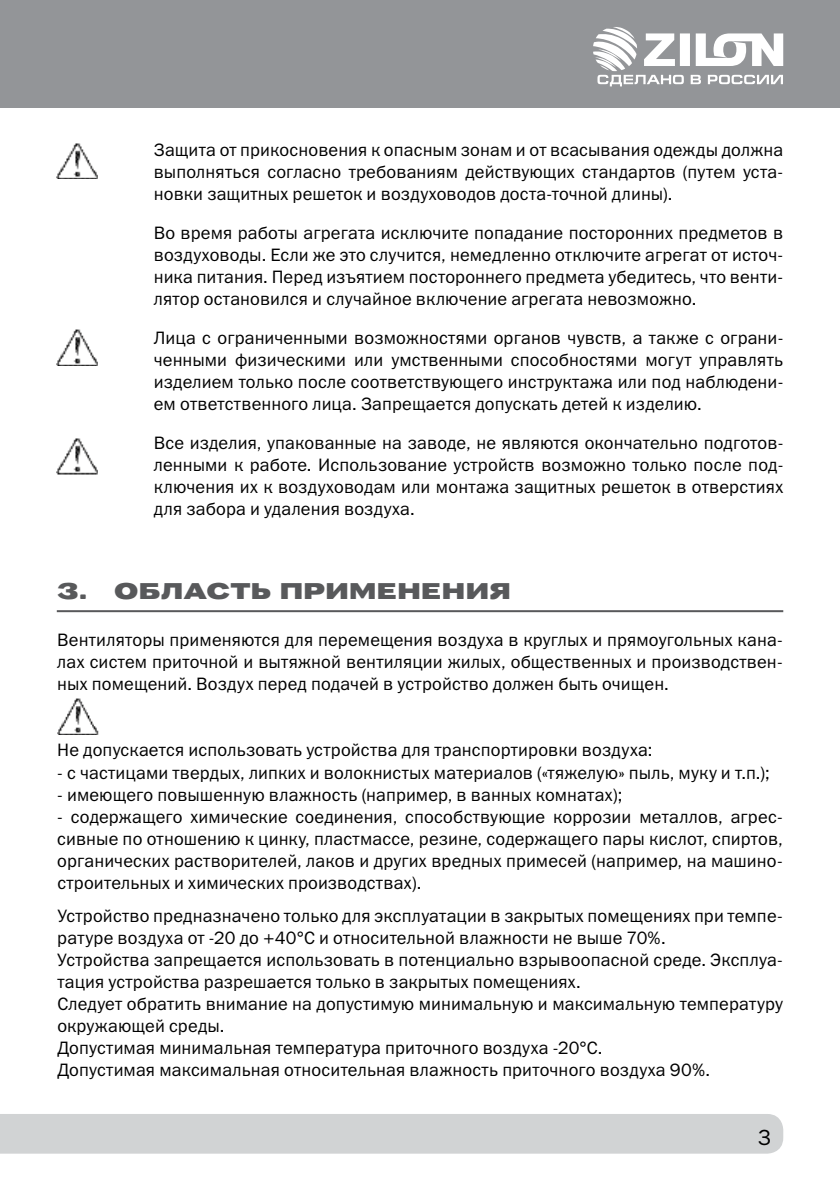
<style>
.page{position:relative;width:840px;height:1191px;background:#fff}
.page>*{position:absolute;margin:0;border:0;box-sizing:border-box;transform-origin:0 0}
.t1{font:24px "Pravda";letter-spacing:-.01em;color:#58595b}
.t2{font:22px "Franklin Gothic Book C";color:#000}
.t3{font:18px/22px "Franklin Gothic Book C";letter-spacing:.01em;color:#000;text-align:justify}
</style>
<div class="page">
<div style="left:0;top:1114px;width:782px;height:39px;background:#d1d3d4"></div>
<div style="left:0;top:0;width:839px;height:108px;background:#939598"></div>
<svg style="left:593px;top:27px;width:189px;height:59px"></svg>
<img style="left:57px;top:143px;width:40px;height:36px">
<img style="left:57px;top:329px;width:40px;height:36px">
<img style="left:57px;top:438px;width:40px;height:36px">
<hr style="left:57px;top:610px;width:725px;height:2px;background:#58595b">
<img style="left:57px;top:698px;width:41px;height:36px">
<p class="t3" style="left:154px;top:139px;width:630px">Защита от прикосновения к опасным зонам и от всасывания одежды должна выполняться согласно требованиям действующих стандартов (путем уста&shy;новки защитных решеток и воздуховодов доста-точной длины).</p>
<p class="t3" style="left:154px;top:222px;width:630px">Во время работы агрегата исключите попадание посторонних предметов в воздуховоды. Если же это случится, немедленно отключите агрегат от источ&shy;ника питания. Перед изъятием постороннего предмета убедитесь, что венти&shy;лятор остановился и случайное включение агрегата невозможно.</p>
<p class="t3" style="left:154px;top:327px;width:630px">Лица с ограниченными возможностями органов чувств, а также с ограни&shy;ченными физическими или умственными способностями могут управлять изделием только после соответствующего инструктажа или под наблюдени&shy;ем ответственного лица. Запрещается допускать детей к изделию.</p>
<p class="t3" style="left:154px;top:432px;width:630px">Все изделия, упакованные на заводе, не являются окончательно подготов&shy;ленными к работе. Использование устройств возможно только после под&shy;ключения их к воздуховодам или монтажа защитных решеток в отверстиях для забора и удаления воздуха.</p>
<h1 class="t1" style="left:57px;top:578px;width:455px">3. Область применения</h1>
<p class="t3" style="left:57px;top:628px;width:726px">Вентиляторы применяются для перемещения воздуха в круглых и прямоугольных кана&shy;лах систем приточной и вытяжной вентиляции жилых, общественных и производствен&shy;ных помещений. Воздух перед подачей в устройство должен быть очищен.</p>
<p class="t3" style="left:57px;top:739px;width:596px">Не допускается использовать устройства для транспортировки воздуха:</p>
<p class="t3" style="left:57px;top:761px;width:713px">- с частицами твердых, липких и волокнистых материалов («тяжелую» пыль, муку и т.п.);</p>
<p class="t3" style="left:57px;top:783px;width:566px">- имеющего повышенную влажность (например, в ванных комнатах);</p>
<p class="t3" style="left:57px;top:805px;width:726px">- содержащего химические соединения, способствующие коррозии металлов, агрес&shy;сивные по отношению к цинку, пластмассе, резине, содержащего пары кислот, спиртов, органических растворителей, лаков и других вредных примесей (например, на машино&shy;строительных и химических производствах).</p>
<p class="t3" style="left:57px;top:904px;width:726px;text-align:left">Устройство предназначено только для эксплуатации в закрытых помещениях при темпе&shy;ратуре воздуха от -20 до +40°C и относительной влажности не выше 70%.<br>Устройства запрещается использовать в потенциально взрывоопасной среде. Эксплуа&shy;тация устройства разрешается только в закрытых помещениях.<br>Следует обратить внимание на допустимую минимальную и максимальную температуру окружающей среды.<br>Допустимая минимальная температура приточного воздуха -20°C.<br>Допустимая максимальная относительная влажность приточного воздуха 90%.</p>
<p class="t2" style="left:757px;top:1124px;width:15px">3</p>
</div>
